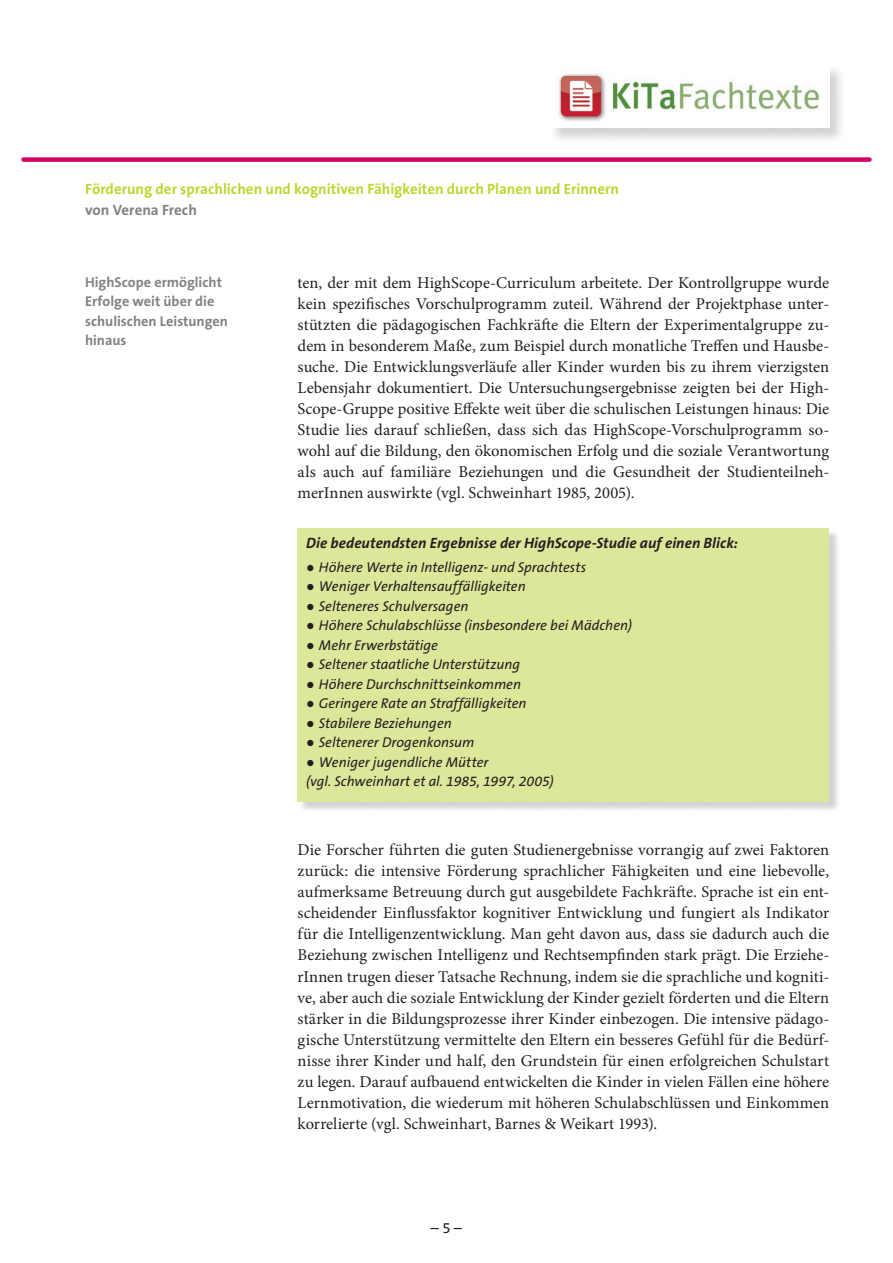
<style>
.page{position:relative;width:893px;height:1263px;background:#fff}
.page>*{position:absolute;margin:0;border:0;box-sizing:border-box;transform-origin:0 0}
.Studientext-Fließtex{font:16.5px/21px "Minion Pro";color:#231f20;text-align:justify}
.t1{font:700 15px "The Sans B7";color:#bed630}
.t2{font:italic 700 15px "The Sans B7";letter-spacing:.005em;color:#231f20}
.t3{font:700 15px "The Sans B7";color:#808285}
.t4{font:15px "The Sans B5 Plain";color:#231f20}
.t5{font:italic 14.25px/19.5px "The Sans B5 Plain";color:#231f20}
.t6{font:700 14.25px/19.5px "The Sans B7";color:#808285}
.s1{font-family:"Times New Roman";font-style:normal}
</style>
<div class="page">
<div style="left:24px;top:157px;width:845px;height:5px;background:#d10364"></div>
<div style="left:548px;top:63px;width:298px;height:82px;background:#231f20;opacity:.2"></div>
<img style="left:549px;top:64px;width:280px;height:64px">
<div style="left:299px;top:530px;width:541px;height:282px;background:#231f20;opacity:.2"></div>
<div style="left:298px;top:528px;width:531px;height:273px;background:#dde799"></div>
<p class="t1" style="left:85px;top:181px;width:536px">Förderung der sprachlichen und kognitiven Fähigkeiten durch Planen und Erinnern</p>
<p class="t3" style="left:85px;top:202px;width:113px">von Verena Frech</p>
<p class="t6" style="left:85px;top:273px;width:144px">HighScope ermöglicht<br>Erfolge weit über die schulischen Leistungen hinaus</p>
<p class="Studientext-Fließtex" style="left:298px;top:273px;width:533px">ten, der mit dem HighScope-Curriculum arbeitete. Der Kontrollgruppe wurde kein spezifisches Vorschulprogramm zuteil. Während der Projektphase unter&shy;stützten die pädagogischen Fachkräfte die Eltern der Experimentalgruppe zu&shy;dem in besonderem Maße, zum Beispiel durch monatliche Treffen und Hausbe&shy;suche. Die Entwicklungsverläufe aller Kinder wurden bis zu ihrem vierzigsten Lebensjahr dokumentiert. Die Untersuchungsergebnisse zeigten bei der High-Scope-Gruppe positive Effekte weit über die schulischen Leistungen hinaus: Die Studie lies darauf schließen, dass sich das HighScope-Vorschulprogramm so&shy;wohl auf die Bildung, den ökonomischen Erfolg und die soziale Verantwortung als auch auf familiäre Beziehungen und die Gesundheit der Studienteilneh&shy;merInnen auswirkte (vgl. Schweinhart 1985, 2005).</p>
<p class="t2" style="left:306px;top:535px;width:433px">Die bedeutendsten Ergebnisse der HighScope-Studie auf einen Blick:</p>
<p class="t5" style="left:306px;top:558px;width:281px"><span class="s1">●</span> Höhere Werte in Intelligenz- und Sprachtests</p>
<p class="t5" style="left:306px;top:577px;width:221px"><span class="s1">●</span> Weniger Verhaltensauffälligkeiten</p>
<p class="t5" style="left:306px;top:597px;width:164px"><span class="s1">●</span> Selteneres Schulversagen</p>
<p class="t5" style="left:306px;top:616px;width:327px"><span class="s1">●</span> Höhere Schulabschlüsse (insbesondere bei Mädchen)</p>
<p class="t5" style="left:306px;top:636px;width:133px"><span class="s1">●</span> Mehr Erwerbstätige</p>
<p class="t5" style="left:306px;top:655px;width:215px"><span class="s1">●</span> Seltener staatliche Unterstützung</p>
<p class="t5" style="left:306px;top:675px;width:216px"><span class="s1">●</span> Höhere Durchschnittseinkommen</p>
<p class="t5" style="left:306px;top:694px;width:222px"><span class="s1">●</span> Geringere Rate an Straffälligkeiten</p>
<p class="t5" style="left:306px;top:714px;width:147px"><span class="s1">●</span> Stabilere Beziehungen</p>
<p class="t5" style="left:306px;top:733px;width:170px"><span class="s1">●</span> Seltenerer Drogenkonsum</p>
<p class="t5" style="left:306px;top:753px;width:249px"><span class="s1">●</span> Weniger jugendliche Mütter<br>(vgl. Schweinhart et al. 1985, 1997, 2005)</p>
<p class="Studientext-Fließtex" style="left:298px;top:840px;width:533px">Die Forscher führten die guten Studienergebnisse vorrangig auf zwei Faktoren zurück: die intensive Förderung sprachlicher Fähigkeiten und eine liebevolle, aufmerksame Betreuung durch gut ausgebildete Fachkräfte. Sprache ist ein ent&shy;scheidender Einflussfaktor kognitiver Entwicklung und fungiert als Indikator für die Intelligenzentwicklung. Man geht davon aus, dass sie dadurch auch die Beziehung zwischen Intelligenz und Rechtsempfinden stark prägt. Die Erziehe&shy;rInnen trugen dieser Tatsache Rechnung, indem sie die sprachliche und kogniti&shy;ve, aber auch die soziale Entwicklung der Kinder gezielt förderten und die Eltern stärker in die Bildungsprozesse ihrer Kinder einbezogen. Die intensive pädago&shy;gische Unterstützung vermittelte den Eltern ein besseres Gefühl für die Bedürf&shy;nisse ihrer Kinder und half, den Grundstein für einen erfolgreichen Schulstart zu legen. Darauf aufbauend entwickelten die Kinder in vielen Fällen eine höhere Lernmotivation, die wiederum mit höheren Schulabschlüssen und Einkommen korrelierte (vgl. Schweinhart, Barnes &amp; Weikart 1993).</p>
<p class="t4" style="left:431px;top:1219px;width:33px">– 5 –</p>
</div>
